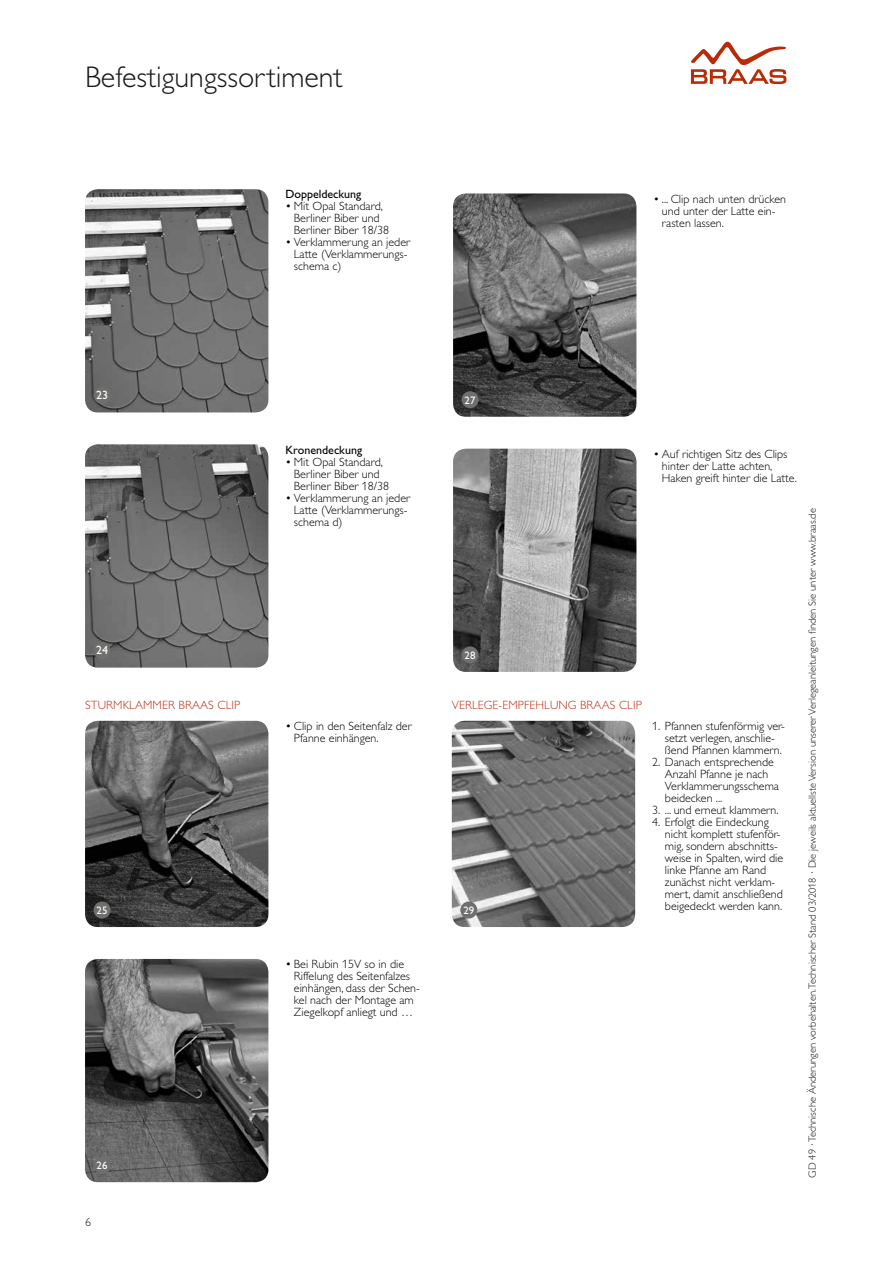
<style>
.page{position:relative;width:893px;height:1263px;background:#fff}
.page>*{position:absolute;margin:0;border:0;box-sizing:border-box;transform-origin:0 0}
.t1{font:300 30px "Gill Alt One";color:#1a171b}
.t2{font:300 12px/12px "Gill Alt One";color:#000}
.t3{font:300 12px "Gill Alt One";letter-spacing:.01em;color:#bd2d16}
.t4{font:12px "Gill Alt One";color:#000}
.t5{font:12px "Gill Alt One";color:#fff}
.t6{font:300 12px "Gill Alt One";color:#1a171b}
.t7{font:10.95px "Gill Alt One";color:#fff}
.t8{font:300 10.5px "Gill Alt One";color:#1a171b}
</style>
<div class="page">
<svg style="left:691px;top:42px;width:95px;height:42px"></svg>
<img style="left:85px;top:721px;width:183px;height:206px">
<div style="left:94px;top:901px;width:17px;height:17px;background:#6f6f6e;border-radius:50%"></div>
<img style="left:85px;top:959px;width:183px;height:223px">
<div style="left:94px;top:1157px;width:17px;height:17px;background:#6f6f6e;border-radius:50%"></div>
<img style="left:452px;top:721px;width:183px;height:206px">
<div style="left:460px;top:901px;width:17px;height:17px;background:#6f6f6e;border-radius:50%"></div>
<img style="left:453px;top:449px;width:183px;height:223px">
<div style="left:462px;top:646px;width:17px;height:17px;background:#6f6f6e;border-radius:50%"></div>
<img style="left:453px;top:193px;width:183px;height:224px">
<div style="left:462px;top:391px;width:17px;height:17px;background:#6f6f6e;border-radius:50%"></div>
<img style="left:85px;top:189px;width:183px;height:223px">
<div style="left:94px;top:387px;width:17px;height:17px;background:#6f6f6e;border-radius:50%"></div>
<img style="left:85px;top:444px;width:183px;height:224px">
<div style="left:94px;top:642px;width:17px;height:17px;background:#6f6f6e;border-radius:50%"></div>
<h1 class="t1" style="left:85px;top:60px;width:259px">Befestigungssortiment</h1>
<p class="t4" style="left:285px;top:188px;width:77px">Doppeldeckung</p>
<p class="t2" style="left:294px;top:200px;width:97px;text-indent:-9px">• Mit Opal Standard,<br>Berliner Biber und<br>Berliner Biber 18/38</p>
<p class="t2" style="left:294px;top:236px;width:118px;text-indent:-9px">• Verklammerung an jeder<br>Latte (Verklammerungs&shy;schema c)</p>
<p class="t2" style="left:662px;top:193px;width:126px;text-indent:-9px">• ... Clip nach unten drücken und unter der Latte ein&shy;rasten lassen.</p>
<p class="t5" style="left:96px;top:388px;width:13px">23</p>
<p class="t7" style="left:465px;top:394px;width:12px">27</p>
<p class="t5" style="left:96px;top:643px;width:13px">24</p>
<p class="t4" style="left:285px;top:443px;width:78px">Kronendeckung</p>
<p class="t2" style="left:294px;top:456px;width:97px;text-indent:-9px">• Mit Opal Standard,<br>Berliner Biber und<br>Berliner Biber 18/38</p>
<p class="t2" style="left:294px;top:492px;width:118px;text-indent:-9px">• Verklammerung an jeder<br>Latte (Verklammerungs&shy;schema d)</p>
<p class="t7" style="left:465px;top:649px;width:12px">28</p>
<p class="t3" style="left:85px;top:698px;width:157px">STURMKLAMMER BRAAS CLIP</p>
<p class="t3" style="left:452px;top:698px;width:191px">VERLEGE-EMPFEHLUNG BRAAS CLIP</p>
<p class="t2" style="left:294px;top:720px;width:119px;text-indent:-9px">• Clip in den Seitenfalz der<br>Pfanne einhängen.</p>
<p class="t7" style="left:97px;top:904px;width:12px">25</p>
<p class="t7" style="left:97px;top:1159px;width:12px">26</p>
<p class="t2" style="left:294px;top:958px;width:127px;text-indent:-9px">• Bei Rubin 15V so in die<br>Riffelung des Seitenfalzes einhängen, dass der Schen&shy;kel nach der Montage am<br>Ziegelkopf anliegt und …</p>
<p class="t7" style="left:463px;top:904px;width:12px">29</p>
<p class="t2" style="left:662px;top:448px;width:137px;text-indent:-9px">• Auf richtigen Sitz des Clips hinter der Latte achten,<br>Haken greift hinter die Latte.</p>
<p class="t2" style="left:665px;top:720px;width:122px;text-indent:-13px">1. Pfannen stufenförmig ver&shy;setzt verlegen, anschlie&shy;ßend Pfannen klammern.</p>
<p class="t2" style="left:665px;top:756px;width:116px;text-indent:-13px">2. Danach entsprechende<br>Anzahl Pfanne je nach<br>Verklammerungsschema beidecken ...</p>
<p class="t2" style="left:652px;top:804px;width:128px">3. ... und erneut klammern.</p>
<p class="t2" style="left:665px;top:816px;width:120px;text-indent:-13px">4. Erfolgt die Eindeckung nicht komplett stufenför&shy;mig, sondern abschnitts&shy;weise in Spalten, wird die linke Pfanne am Rand zunächst nicht verklam&shy;mert, damit anschließend beigedeckt werden kann.</p>
<p class="t8" style="left:806px;top:1178px;width:671px;rotate:-90deg">GD 49 · Technische Änderungen vorbehalten.Technischer Stand 03/2018 · Die jeweils aktuellste Version unserer Verlegeanleitungen finden Sie unter www.braas.de</p>
<p class="t6" style="left:85px;top:1216px;width:7px">6</p>
</div>
